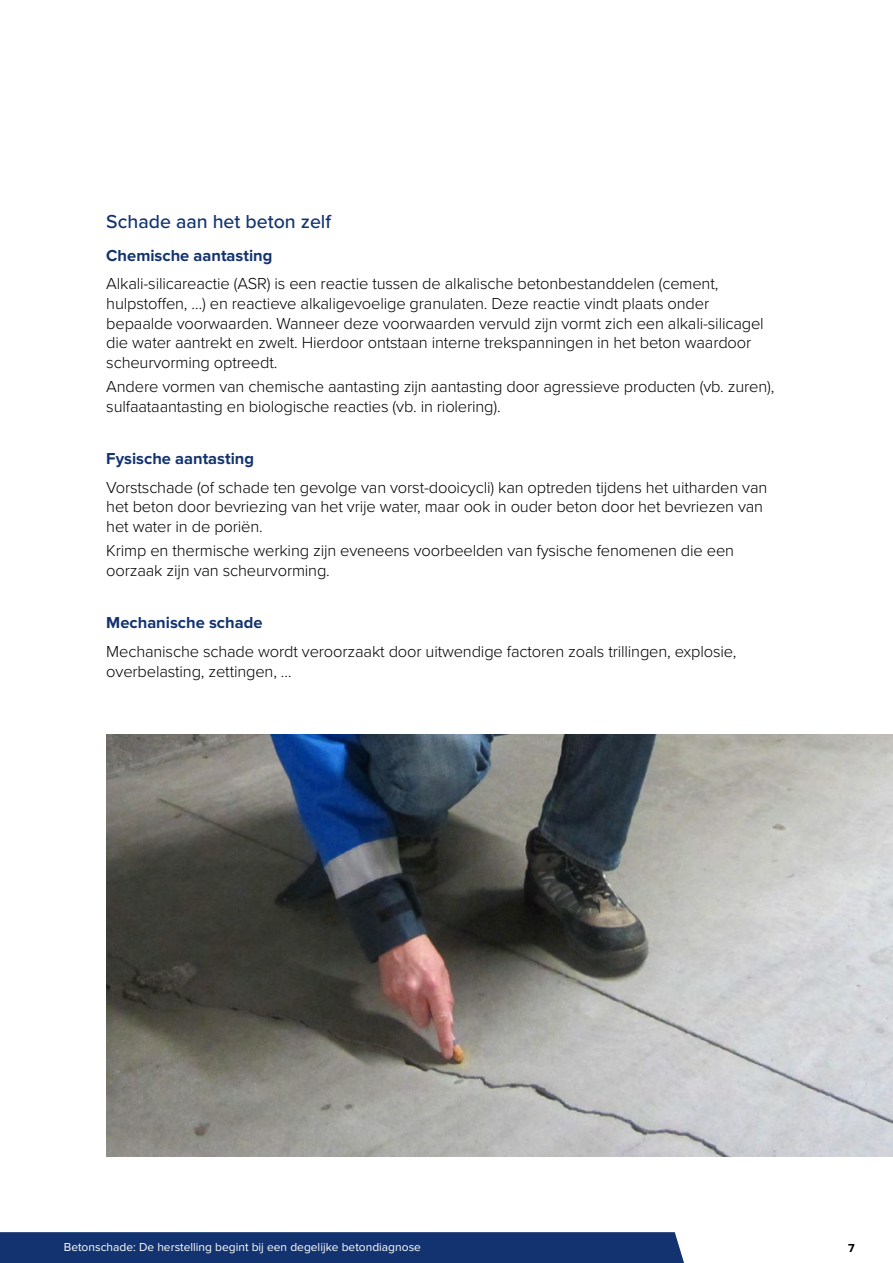
<style>
.page{position:relative;width:893px;height:1263px;background:#fff}
.page>*{position:absolute;margin:0;border:0;box-sizing:border-box;transform-origin:0 0}
.t1{font:500 19.5px "Proxima Nova";color:#133370}
.t2{font:300 16.5px/19.8px "Proxima Nova";letter-spacing:-.01em;color:#000}
.t3{font:700 16.5px "Proxima Nova";color:#133370}
.t4{font:12px "Proxima Nova";color:#fff}
.t5{font:700 12px "Proxima Nova";color:#000}
</style>
<div class="page">
<div style="left:0;top:1232px;width:684px;height:31px;background:#133370"></div>
<img style="left:106px;top:735px;width:787px;height:422px">
<p class="t1" style="left:106px;top:207px;width:226px">Schade aan het beton zelf</p>
<p class="t3" style="left:106px;top:246px;width:168px">Chemische aantasting</p>
<p class="t2" style="left:106px;top:273px;width:659px">Alkali-silicareactie (ASR) is een reactie tussen de alkalische betonbestanddelen (cement, hulpstoffen, …) en reactieve alkaligevoelige granulaten. Deze reactie vindt plaats onder bepaalde voorwaarden. Wanneer deze voorwaarden vervuld zijn vormt zich een alkali-silicagel die water aantrekt en zwelt. Hierdoor ontstaan interne trekspanningen in het beton waardoor scheurvorming optreedt.</p>
<p class="t2" style="left:106px;top:376px;width:669px">Andere vormen van chemische aantasting zijn aantasting door agressieve producten (vb. zuren), sulfaataantasting en biologische reacties (vb. in riolering).</p>
<p class="t3" style="left:106px;top:449px;width:149px">Fysische aantasting</p>
<p class="t2" style="left:106px;top:476px;width:663px">Vorstschade (of schade ten gevolge van vorst-dooicycli) kan optreden tijdens het uitharden van het beton door bevriezing van het vrije water, maar ook in ouder beton door het bevriezen van het water in de poriën.</p>
<p class="t2" style="left:106px;top:540px;width:629px">Krimp en thermische werking zijn eveneens voorbeelden van fysische fenomenen die een oorzaak zijn van scheurvorming.</p>
<p class="t3" style="left:106px;top:613px;width:158px">Mechanische schade</p>
<p class="t2" style="left:106px;top:640px;width:632px">Mechanische schade wordt veroorzaakt door uitwendige factoren zoals trillingen, explosie, overbelasting, zettingen, …</p>
<p class="t4" style="left:64px;top:1240px;width:359px">Betonschade: De herstelling begint bij een degelijke betondiagnose</p>
<p class="t5" style="left:848px;top:1241px;width:8px">7</p>
</div>
